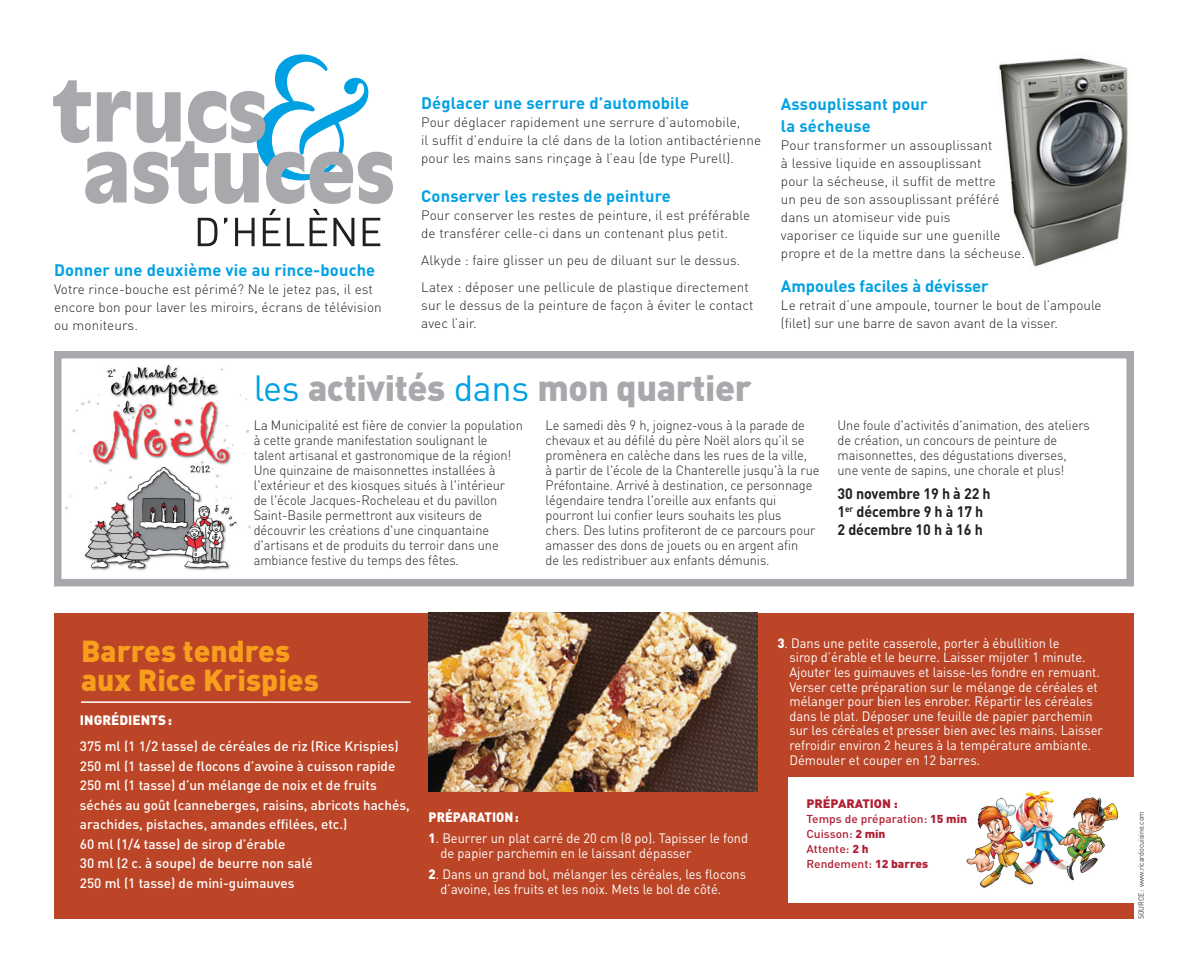
<style>
.page{position:relative;width:1188px;height:972px;background:#fff}
.page>*{position:absolute;margin:0;border:0;box-sizing:border-box;transform-origin:0 0}
.t1{font:900 36px "DIN";letter-spacing:-.01em;color:#a8a9ad}
.t2{font:900 30px/29.4px "DIN";color:#f89e1c}
.t3{font:700 16.5px/21.6px "DIN";letter-spacing:.01em;color:#00a1e3}
.t4{font:700 15px/18px "DIN";letter-spacing:-.005em;color:#231f20;scale:.95 1}
.t5{font:300 13.5px/15px "DIN";letter-spacing:-.005em;color:#231f20;scale:.95 1}
.t6{font:300 13.5px/18px "DIN";letter-spacing:-.005em;color:#231f20}
.t7{font:13.5px/14.5px "DIN";color:#fff;scale:.95 1}
.t8{font:500 13.5px/19.5px "DIN";color:#fff}
.t9{font:900 13.5px "DIN";color:#fff;scale:.95 1}
.t10{font:900 13.5px "DIN";color:#fff}
.t11{font:900 12.15px "DIN";color:#b01f33;scale:1.05 1}
.t12{font:500 11.4px/15px "DIN";color:#b01f33;scale:1.05 1}
.t13{font:7.5px "DIN";letter-spacing:-.01em;color:#443b30;scale:.95 1}
.s1{font-weight:400;color:#00a1e3}
.s2{font-weight:900}
</style>
<div class="page">
<div style="left:54px;top:613px;width:1080px;height:306px;background:#bb4526"></div>
<div style="left:789px;top:778px;width:377px;height:125px;background:#fff"></div>
<img style="left:966px;top:790px;width:152px;height:98px">
<img style="left:999px;top:58px;width:129px;height:209px">
<img style="left:65px;top:364px;width:191px;height:207px">
<div style="left:54px;top:351px;width:1080px;height:235px;border:8px solid #a8a9ad"></div>
<svg style="left:53px;top:54px;width:340px;height:193px"></svg>
<img style="left:429px;top:613px;width:328px;height:179px">
<hr style="left:81px;top:701px;width:330px;height:2px;background:#fff">
<p class="t3" style="left:54px;top:258px;width:323px">Donner une deuxième vie au rince-bouche</p>
<p class="t6" style="left:54px;top:280px;width:329px">Votre rince-bouche est périmé? Ne le jetez pas, il est encore bon pour laver les miroirs, écrans de télévision ou moniteurs.</p>
<p class="t3" style="left:421px;top:91px;width:269px">Déglacer une serrure d’automobile</p>
<p class="t6" style="left:421px;top:113px;width:342px">Pour déglacer rapidement une serrure d’automobile,<br>il suffit d’enduire la clé dans de la lotion antibactérienne pour les mains sans rinçage à l’eau (de type Purell).</p>
<p class="t3" style="left:421px;top:185px;width:251px">Conserver les restes de peinture</p>
<p class="t6" style="left:421px;top:206px;width:331px">Pour conserver les restes de peinture, il est préférable de transférer celle-ci dans un contenant plus petit.</p>
<p class="t6" style="left:421px;top:247px;width:329px;line-height:27px">Alkyde : faire glisser un peu de diluant sur le dessus.<br>Latex : déposer une pellicule de plastique directement</p>
<p class="t6" style="left:421px;top:296px;width:334px">sur le dessus de la peinture de façon à éviter le contact avec l’air.</p>
<h1 class="t1" style="left:254px;top:363px;width:500px"><span class="s1">les</span> activités <span class="s1">dans</span> mon quartier</h1>
<p class="t3" style="left:781px;top:93px;width:148px">Assouplissant pour la sécheuse</p>
<p class="t6" style="left:781px;top:136px;width:246px">Pour transformer un assouplissant<br>à lessive liquide en assouplissant<br>pour la sécheuse, il suffit de mettre<br>un peu de son assouplissant préféré dans un atomiseur vide puis<br>vaporiser ce liquide sur une guenille propre et de la mettre dans la sécheuse.</p>
<p class="t3" style="left:781px;top:275px;width:209px">Ampoules faciles à dévisser</p>
<p class="t6" style="left:781px;top:296px;width:322px">Le retrait d’une ampoule, tourner le bout de l’ampoule (filet) sur une barre de savon avant de la visser.</p>
<p class="t5" style="left:254px;top:417px;width:285px">La Municipalité est fière de convier la population à cette grande manifestation soulignant le talent artisanal et gastronomique de la région!<br>Une quinzaine de maisonnettes installées à l'extérieur et des kiosques situés à l'intérieur<br>de l'école Jacques-Rocheleau et du pavillon Saint-Basile permettront aux visiteurs de découvrir les créations d'une cinquantaine d'artisans et de produits du terroir dans une ambiance festive du temps des fêtes.</p>
<p class="t5" style="left:546px;top:417px;width:290px">Le samedi dès 9 h, joignez-vous à la parade de chevaux et au défilé du père Noël alors qu'il se promènera en calèche dans les rues de la ville,<br>à partir de l'école de la Chanterelle jusqu'à la rue Préfontaine. Arrivé à destination, ce personnage légendaire tendra l'oreille aux enfants qui pourront lui confier leurs souhaits les plus chers. Des lutins profiteront de ce parcours pour amasser des dons de jouets ou en argent afin<br>de les redistribuer aux enfants démunis.</p>
<p class="t5" style="left:837px;top:417px;width:267px">Une foule d'activités d'animation, des ateliers de création, un concours de peinture de maisonnettes, des dégustations diverses, une vente de sapins, une chorale et plus!</p>
<p class="t4" style="left:837px;top:484px;width:163px">30 novembre 19 h à 22 h<br>1<sup>er</sup> décembre 9 h à 17 h<br>2 décembre 10 h à 16 h</p>
<h2 class="t2" style="left:81px;top:634px;width:239px">Barres tendres aux Rice Krispies</h2>
<p class="t10" style="left:80px;top:711px;width:94px">IngrédientS:</p>
<p class="t8" style="left:80px;top:736px;width:331px">375 ml (1 1/2 tasse) de céréales de riz (Rice Krispies)<br>250 ml (1 tasse) de flocons d’avoine à cuisson rapide 250 ml (1 tasse) d’un mélange de noix et de fruits séchés au goût (canneberges, raisins, abricots hachés, arachides, pistaches, amandes effilées, etc.)<br>60 ml (1/4 tasse) de sirop d’érable<br>30 ml (2 c. à soupe) de beurre non salé<br>250 ml (1 tasse) de mini-guimauves</p>
<p class="t9" style="left:429px;top:808px;width:97px">Préparation:</p>
<p class="t7" style="left:441px;top:831px;width:325px;text-indent:-12px"><span class="s2">1</span>. Beurrer un plat carré de 20 cm (8 po). Tapisser le fond de papier parchemin en le laissant dépasser</p>
<p class="t7" style="left:441px;top:867px;width:323px;text-indent:-12px"><span class="s2">2</span>. Dans un grand bol, mélanger les céréales, les flocons d’avoine, les fruits et les noix. Mets le bol de côté.</p>
<p class="t7" style="left:789px;top:635px;width:332px;text-indent:-12px"><span class="s2">3</span>. Dans une petite casserole, porter à ébullition le<br>sirop d’érable et le beurre. Laisser mijoter 1 minute.<br>Ajouter les guimauves et laisse-les fondre en remuant.<br>Verser cette préparation sur le mélange de céréales et mélanger pour bien les enrober. Répartir les céréales dans le plat. Déposer une feuille de papier parchemin sur les céréales et presser bien avec les mains. Laisser refroidir environ 2 heures à la température ambiante.<br>Démouler et couper en 12 barres.</p>
<p class="t11" style="left:806px;top:795px;width:89px">Préparation :</p>
<p class="t12" style="left:806px;top:811px;width:155px">Temps de préparation: <span class="s2">15 min<br></span>Cuisson: <span class="s2">2 min<br></span>Attente: <span class="s2">2 h<br></span>Rendement: <span class="s2">12 barres</span></p>
<p class="t13" style="left:1136px;top:919px;width:115px;rotate:-90deg">SOURCE: www.ricardocuisine.com</p>
</div>
